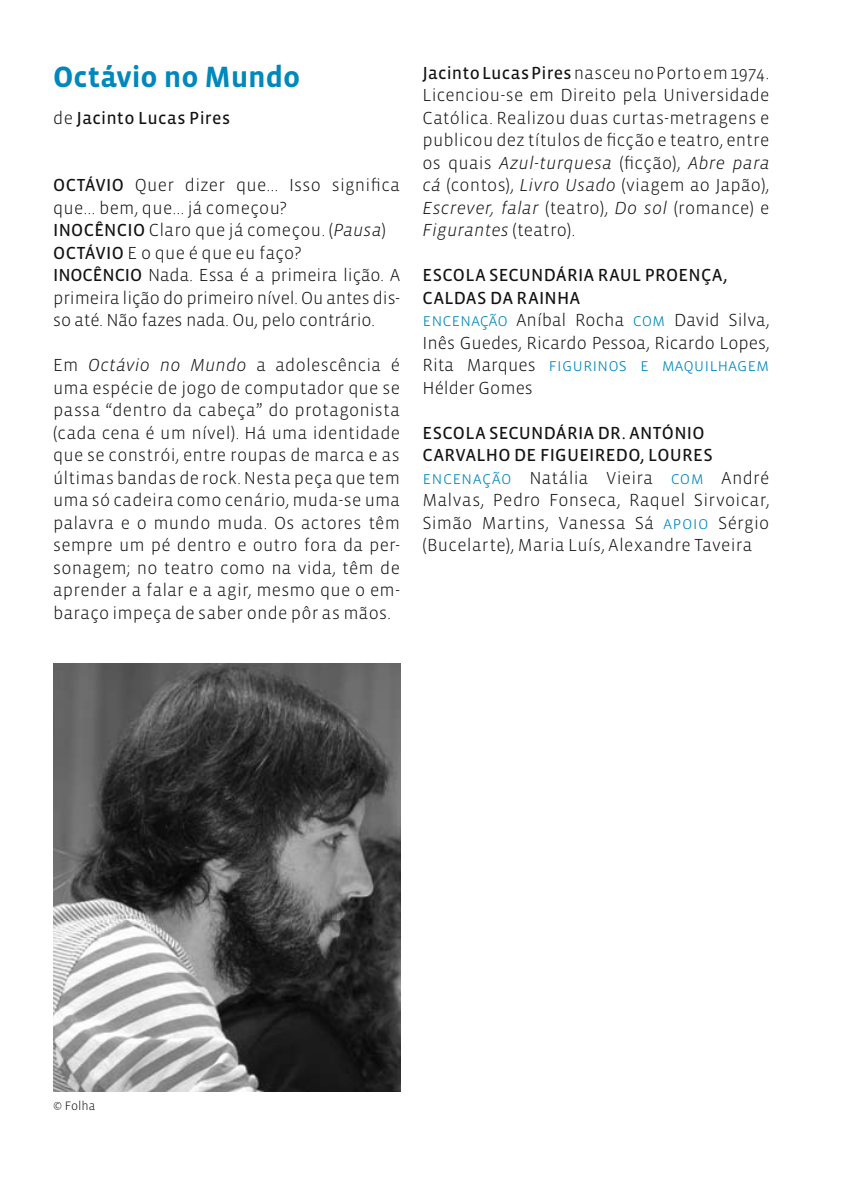
<style>
.page{position:relative;width:851px;height:1184px;background:#fff}
.page>*{position:absolute;margin:0;border:0;box-sizing:border-box;transform-origin:0 0}
.t1{font:700 30px "Vista Sans";letter-spacing:-.005em;color:#0088bd}
.t2{font:300 18px/22.5px "Vista Sans";letter-spacing:.01em;color:#121212;text-align:justify}
.t3{font:18px "Vista Sans SC Reg";letter-spacing:.02em;color:#121212}
.t4{font:18px "Vista Sans SC Light";color:#0088bd}
.t5{font:18px "Vista Sans Reg";letter-spacing:.02em;color:#121212}
.t6{font:300 12.5px "Vista Sans";color:#121212}
.s1{font-family:"Vista Sans";font-weight:300}
.s2{font-family:"Vista Sans Reg";font-weight:400}
.s3{font-style:italic}
.s4{font-family:"Vista Sans SC Light";font-weight:400;color:#0088bd}
.s5{font-family:"Vista Sans";font-weight:300;color:#121212}
</style>
<div class="page">
<img style="left:53px;top:664px;width:347px;height:427px">
<h1 class="t1" style="left:53px;top:62px;width:248px">Octávio no Mundo</h1>
<p class="t5" style="left:53px;top:108px;width:178px"><span class="s1">de</span> Jacinto Lucas Pires</p>
<p class="t2" style="left:53px;top:174px;width:348px;text-align:left"><span class="s2">OCTÁVIO</span> Quer dizer que... Isso significa que... bem, que... já começou?<br><span class="s2">INOCÊNCIO</span> Claro que já começou. (<span class="s3">Pausa</span>)<br><span class="s2">OCTÁVIO</span> E o que é que eu faço?<br><span class="s2">INOCÊNCIO</span> Nada. Essa é a primeira lição. A primeira lição do primeiro nível. Ou antes dis&shy;so até. Não fazes nada. Ou, pelo contrário.</p>
<p class="t2" style="left:53px;top:354px;width:348px">Em <span class="s3">Octávio no Mundo</span> a adolescência é uma espécie de jogo de computador que se passa “dentro da cabeça” do protagonista (cada cena é um nível). Há uma identidade que se constrói, entre roupas de marca e as últimas bandas de rock. Nesta peça que tem uma só cadeira como cenário, muda-se uma palavra e o mundo muda. Os actores têm sempre um pé dentro e outro fora da per&shy;sonagem; no teatro como na vida, têm de aprender a falar e a agir, mesmo que o em&shy;baraço impeça de saber onde pôr as mãos.</p>
<p class="t2" style="left:422px;top:62px;width:348px"><span class="s2">Jacinto Lucas Pires</span> nasceu no Porto em 1974.<br>Licenciou-se em Direito pela Universidade Católica. Realizou duas curtas-metragens e publicou dez títulos de ficção e teatro, entre os quais <span class="s3">Azul-turquesa</span> (ficção), <span class="s3">Abre para cá</span> (contos), <span class="s3">Livro Usado</span> (viagem ao Japão), <span class="s3">Escrever, falar</span> (teatro), <span class="s3">Do sol</span> (romance) e <span class="s3">Figurantes</span> (teatro).</p>
<p class="t3" style="left:422px;top:266px;width:12px">ESCOLA</p>
<p class="t3" style="left:489px;top:266px;width:12px">SECUNDÁRIA</p>
<p class="t3" style="left:597px;top:266px;width:12px">RAUL</p>
<p class="t3" style="left:644px;top:266px;width:22px">PROEN</p>
<p class="t3" style="left:701px;top:266px;width:28px">ÇA,</p>
<p class="t3" style="left:422px;top:288px;width:12px">CALDAS</p>
<p class="t3" style="left:490px;top:288px;width:37px">DA RAIN</p>
<p class="t3" style="left:557px;top:288px;width:24px">HA</p>
<p class="t2" style="left:422px;top:309px;width:348px"><span class="s4">encenação</span> Aníbal Rocha <span class="s4">com</span> David Silva,<br>Inês Guedes, Ricardo Pessoa, Ricardo Lopes,</p>
<p class="t4" style="left:422px;top:356px;width:348px"><span class="s5">Rita Marques</span> figurinos e maquilhagem</p>
<p class="t2" style="left:422px;top:377px;width:112px">Hélder Gomes</p>
<p class="t3" style="left:422px;top:423px;width:12px">ESCOLA</p>
<p class="t3" style="left:489px;top:423px;width:12px">SECUNDÁRIA</p>
<p class="t3" style="left:597px;top:423px;width:87px">DR. ANTÓNIO</p>
<p class="t3" style="left:422px;top:446px;width:12px">CARVAL</p>
<p class="t3" style="left:485px;top:446px;width:93px">HO DE FIGUEIREDO</p>
<p class="t3" style="left:640px;top:446px;width:19px">, LOURES</p>
<p class="t2" style="left:422px;top:467px;width:348px"><span class="s4">encenação</span> Natália Vieira <span class="s4">com</span> André Malvas, Pedro Fonseca, Raquel Sirvoicar, Simão Martins, Vanessa Sá <span class="s4">apoio</span> Sérgio (Bucelarte), Maria Luís, Alexandre Taveira</p>
<p class="t6" style="left:53px;top:1099px;width:44px">© Folha</p>
</div>
